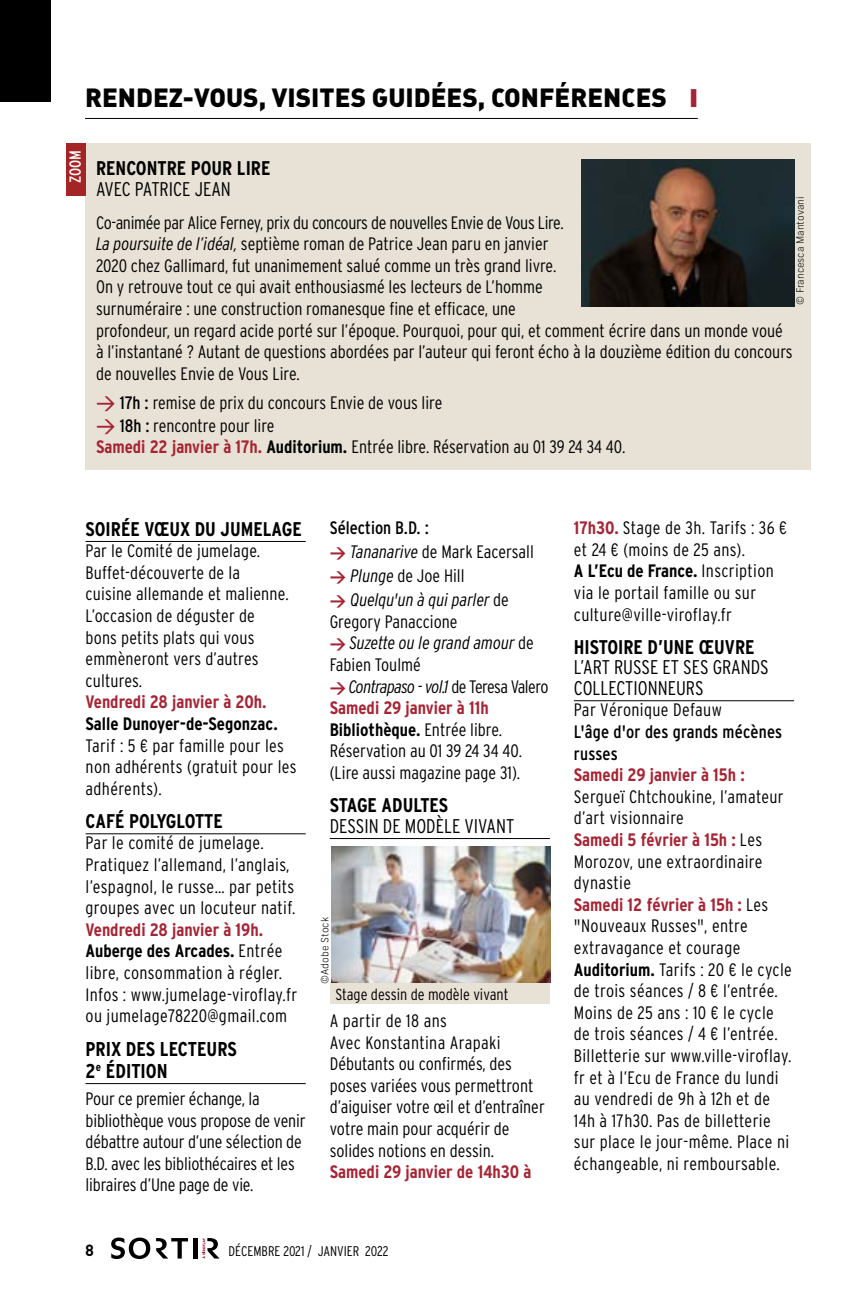
<style>
.page{position:relative;width:851px;height:1304px;background:#fff}
.page>*{position:absolute;margin:0;border:0;box-sizing:border-box;transform-origin:0 0}
.t1{font:26px "DIN Black Alternate";color:#000}
.t2{font:700 20px/22px "Interstate Condensed";color:#000}
.t3{font:700 19.8px "Interstate Condensed";color:#000}
.t4{font:300 19.8px/20.6px "Interstate Condensed";color:#000}
.t5{font:300 18px/21.6px "Interstate Condensed";color:#000}
.t6{font:300 18px/21.6px "Interstate Condensed";letter-spacing:.02em;color:#000}
.t7{font:italic 300 18px/24px "Interstate Condensed";color:#000}
.t8{font:700 18px "Interstate Condensed";color:#a62434}
.t9{font:18px/21.6px "Interstate Condensed";letter-spacing:.01em;color:#000}
.t10{font:700 18px "Interstate Condensed";color:#000}
.t11{font:300 16px "Interstate Condensed";color:#000}
.t12{font:16px "Interstate Condensed";color:#fff}
.t13{font:16px "DIN Bold Alternate";color:#000}
.t14{font:300 14px "Interstate Condensed";color:#000}
.t15{font:300 10px "Frank New";color:#000}
.s1{color:#a52336}
.s2{font-style:italic}
.s3{font-family:"DIN";font-weight:500;font-size:19px;color:#a52336}
.s4{font-weight:400}
.s5{font-weight:700;color:#a62434}
.s6{font-weight:700}
.s7{font-weight:400;font-style:normal}
.s8{font-family:"DIN";font-weight:700;font-style:normal;font-size:16px;color:#a62233}
.s9{font-style:normal}
.s10{font-family:"DIN";font-weight:700;font-size:16px;color:#a62233}
</style>
<div class="page">
<div style="left:0;top:0;width:51px;height:102px;background:#000"></div>
<svg style="left:202px;top:1238px;width:17px;height:21px"></svg>
<svg style="left:111px;top:1238px;width:39px;height:21px"></svg>
<hr style="left:194px;top:1238px;width:4px;height:21px;background:#000">
<svg style="left:156px;top:1238px;width:32px;height:21px"></svg>
<hr style="left:86px;top:541px;width:220px;height:1px;background:#000">
<hr style="left:86px;top:833px;width:220px;height:1px;background:#000">
<hr style="left:86px;top:1083px;width:220px;height:1px;background:#000">
<hr style="left:330px;top:838px;width:220px;height:1px;background:#000">
<hr style="left:574px;top:700px;width:220px;height:1px;background:#000">
<div style="left:86px;top:143px;width:725px;height:327px;background:#e7e2d5"></div>
<hr style="left:85px;top:118px;width:612px;height:1px;background:#000">
<div style="left:330px;top:982px;width:219px;height:22px;background:#e7e2d5"></div>
<img style="left:331px;top:846px;width:219px;height:136px">
<div style="left:66px;top:143px;width:20px;height:52px;background:#a32526"></div>
<img style="left:581px;top:159px;width:213px;height:147px">
<h1 class="t1" style="left:85px;top:80px;width:613px">RENDEZ-VOUS, VISITES GUIDÉES, CONFÉRENCES <span class="s1">❙</span></h1>
<p class="t12" style="left:66px;top:183px;width:35px;rotate:-90deg">ZOOM</p>
<p class="t3" style="left:96px;top:157px;width:176px">RENCONTRE POUR LIRE</p>
<p class="t4" style="left:96px;top:178px;width:136px">AVEC PATRICE JEAN</p>
<p class="t5" style="left:96px;top:211px;width:698px">Co-animée par Alice Ferney, prix du concours de nouvelles Envie de Vous Lire.<br><span class="s2">La poursuite de l’idéal,</span> septième roman de Patrice Jean paru en janvier<br>2020 chez Gallimard, fut unanimement salué comme un très grand livre.<br>On y retrouve tout ce qui avait enthousiasmé les lecteurs de L’homme<br>surnuméraire : une construction romanesque fine et efficace, une<br>profondeur, un regard acide porté sur l’époque. Pourquoi, pour qui, et comment écrire dans un monde voué à l’instantané ? Autant de questions abordées par l’auteur qui feront écho à la douzième édition du concours de nouvelles Envie de Vous Lire.</p>
<p class="t5" style="left:96px;top:391px;width:530px;line-height:22.2px"><span class="s3">&gt;</span> <span class="s4">17h :</span> remise de prix du concours Envie de vous lire<br><span class="s3">&gt;</span> <span class="s4">18h :</span> rencontre pour lire<br><span class="s5">Samedi 22 janvier à 17h.</span> <span class="s6">Auditorium.</span> Entrée libre. Réservation au 01 39 24 34 40.</p>
<p class="t15" style="left:793px;top:305px;width:110px;rotate:-90deg">© Francesca Mantovani</p>
<p class="t3" style="left:86px;top:518px;width:218px">SOIRÉE VŒUX DU JUMELAGE</p>
<p class="t5" style="left:86px;top:540px;width:204px">Par le Comité de jumelage.<br>Buffet-découverte de la cuisine allemande et malienne.<br>L’occasion de déguster de bons petits plats qui vous emmèneront vers d’autres cultures.</p>
<p class="t8" style="left:86px;top:692px;width:182px">Vendredi 28 janvier à 20h.</p>
<p class="t10" style="left:86px;top:714px;width:194px">Salle Dunoyer-de-Segonzac.</p>
<p class="t6" style="left:86px;top:734px;width:212px">Tarif : 5 € par famille pour les non adhérents (gratuit pour les adhérents).</p>
<p class="t3" style="left:86px;top:810px;width:139px">CAFÉ POLYGLOTTE</p>
<p class="t6" style="left:86px;top:832px;width:211px">Par le comité de jumelage.<br>Pratiquez l’allemand, l’anglais, l’espagnol, le russe… par petits groupes avec un locuteur natif.</p>
<p class="t6" style="left:86px;top:919px;width:213px"><span class="s5">Vendredi 28 janvier à 19h.<br></span><span class="s6">Auberge des Arcades.</span> Entrée libre, consommation à régler.<br>Infos : www.jumelage-viroflay.fr ou jumelage78220@gmail.com</p>
<p class="t2" style="left:86px;top:1037px;width:153px">PRIX DES LECTEURS<br>2<sup>e</sup> ÉDITION</p>
<p class="t5" style="left:86px;top:1088px;width:221px">Pour ce premier échange, la bibliothèque vous propose de venir débattre autour d’une sélection de<br>B.D. avec les bibliothécaires et les libraires d’Une page de vie.</p>
<p class="t7" style="left:330px;top:516px;width:205px"><span class="s7">Sélection B.D. :<br></span><span class="s8">&gt;</span> Tananarive <span class="s9">de Mark Eacersall </span><span class="s8">&gt;</span> Plunge <span class="s9">de Joe Hill<br></span><span class="s8">&gt;</span> Quelqu'un à qui parler <span class="s9">de</span></p>
<p class="t5" style="left:330px;top:610px;width:220px">Gregory Panaccione<br><span class="s10">&gt;</span> <span class="s2">Suzette ou le grand amour</span> de<br>Fabien Toulmé<br><span class="s10">&gt;</span> <span class="s2">Contrapaso - vol.1</span> de Teresa Valero<br><span class="s5">Samedi 29 janvier à 11h<br></span><span class="s6">Bibliothèque.</span> Entrée libre.<br>Réservation au 01 39 24 34 40. (Lire aussi magazine page 31).</p>
<p class="t3" style="left:330px;top:794px;width:120px">STAGE ADULTES</p>
<p class="t4" style="left:330px;top:815px;width:186px">DESSIN DE MODÈLE VIVANT</p>
<p class="t15" style="left:318px;top:984px;width:68px;rotate:-90deg">©Adobe Stock</p>
<p class="t11" style="left:335px;top:985px;width:174px">Stage dessin de modèle vivant</p>
<p class="t5" style="left:330px;top:1010px;width:216px">A partir de 18 ans<br>Avec Konstantina Arapaki<br>Débutants ou confirmés, des poses variées vous permettront d’aiguiser votre œil et d’entraîner votre main pour acquérir de solides notions en dessin.</p>
<p class="t8" style="left:330px;top:1162px;width:203px">Samedi 29 janvier de 14h30 à</p>
<p class="t13" style="left:85px;top:1240px;width:10px">8</p>
<p class="t14" style="left:228px;top:1243px;width:161px">DÉCEMBRE 2021 / JANVIER 2022</p>
<p class="t6" style="left:574px;top:517px;width:214px"><span class="s5">17h30.</span> Stage de 3h. Tarifs : 36 € et 24 € (moins de 25 ans).<br><span class="s6">A L’Ecu de France.</span> Inscription via le portail famille ou sur culture@ville-viroflay.fr</p>
<p class="t3" style="left:574px;top:636px;width:182px">HISTOIRE D’UNE ŒUVRE</p>
<p class="t4" style="left:574px;top:657px;width:196px">L’ART RUSSE ET SES GRANDS<br>COLLECTIONNEURS</p>
<p class="t6" style="left:574px;top:699px;width:149px">Par Véronique Defauw</p>
<p class="t9" style="left:574px;top:721px;width:210px">L'âge d'or des grands mécènes russes</p>
<p class="t8" style="left:574px;top:765px;width:172px">Samedi 29 janvier à 15h :</p>
<p class="t6" style="left:574px;top:786px;width:219px">Sergueï Chtchoukine, l’amateur d’art visionnaire<br><span class="s5">Samedi 5 février à 15h :</span> Les<br>Morozov, une extraordinaire dynastie<br><span class="s5">Samedi 12 février à 15h :</span> Les "Nouveaux Russes", entre extravagance et courage<br><span class="s6">Auditorium.</span> Tarifs : 20 € le cycle de trois séances / 8 € l’entrée.<br>Moins de 25 ans : 10 € le cycle de trois séances / 4 € l’entrée.<br>Billetterie sur www.ville-viroflay. fr et à l’Ecu de France du lundi au vendredi de 9h à 12h et de<br>14h à 17h30. Pas de billetterie sur place le jour-même. Place ni échangeable, ni remboursable.</p>
</div>
